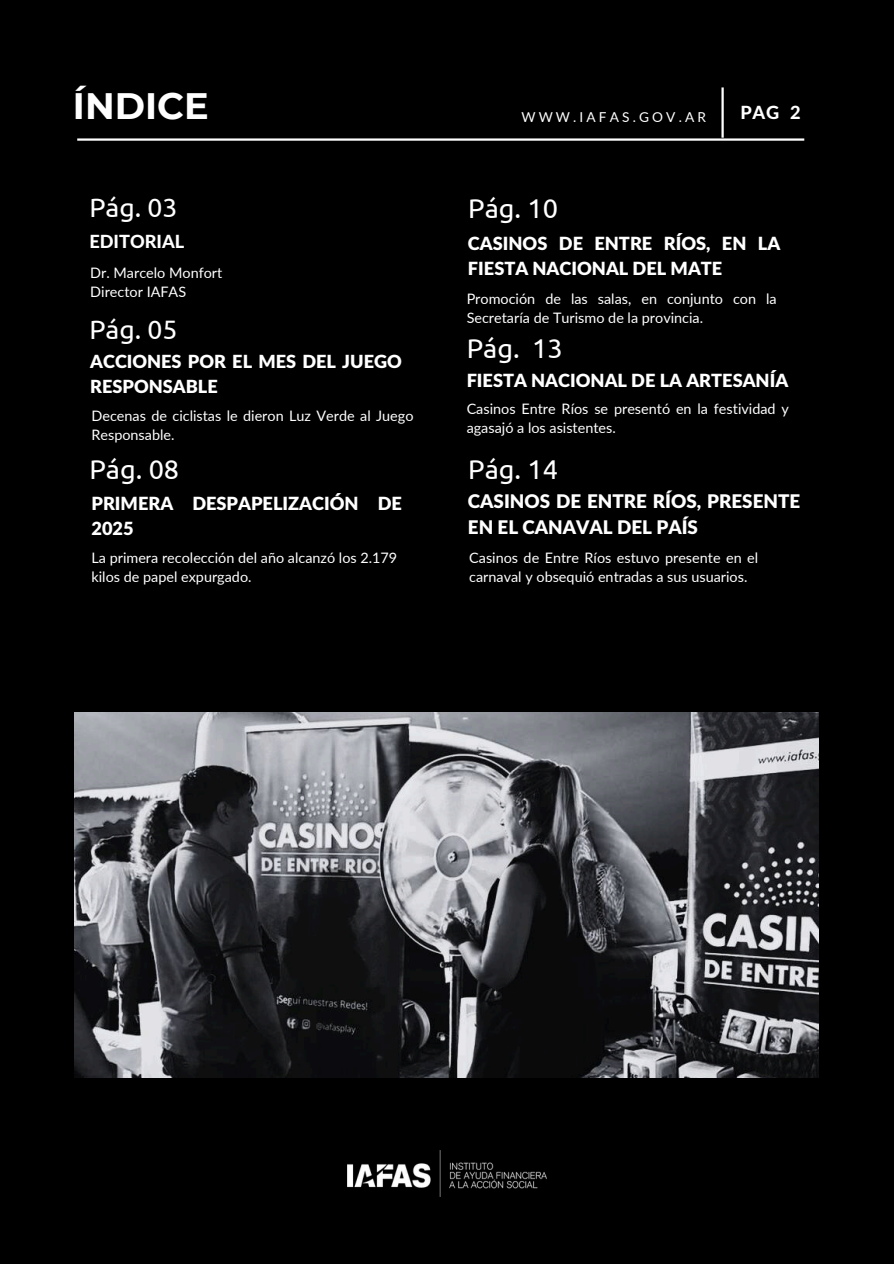
<style>
.page{position:relative;width:894px;height:1264px;background:#fff}
.page>*{position:absolute;margin:0;border:0;box-sizing:border-box;transform-origin:0 0}
.t1{font:700 36.75px "Montserrat";color:#fff}
.t2{font:27.15px "Ubuntu";color:#fff}
.t3{font:26.55px "Ubuntu";color:#fff}
.t4{font:900 18.75px/25.8px "Lato Latin";color:#fff}
.t5{font:900 18.15px/24.8px "Lato Latin";color:#fff}
.t6{font:800 18.15px "Lato Latin";color:#fff}
.t7{font:14.4px/19.2px "Lato";color:#fff}
.t8{font:13.65px "Lato";letter-spacing:.23em;color:#fff}
</style>
<div class="page">
<div style="left:0;top:0;width:893px;height:1263px;background:#000"></div>
<hr style="left:77px;top:138px;width:727px;height:3px;background:#fff">
<hr style="left:721px;top:87px;width:2px;height:51px;background:#fff">
<img style="left:347px;top:1150px;width:199px;height:46px">
<img style="left:75px;top:712px;width:743px;height:365px">
<h2 class="t1" style="left:73px;top:83px;width:137px">ÍNDICE</h2>
<p class="t3" style="left:89px;top:193px;width:90px">Pág. 03</p>
<h4 class="t6" style="left:89px;top:234px;width:96px">EDITORIAL</h4>
<h2 class="t7" style="left:90px;top:262px;width:133px">Dr. Marcelo Monfort</h2>
<h3 class="t7" style="left:90px;top:282px;width:97px">Director IAFAS</h3>
<p class="t3" style="left:89px;top:314px;width:90px">Pág. 05</p>
<p class="t5" style="left:90px;top:350px;width:313px">ACCIONES POR EL MES DEL JUEGO<br>RESPONSABLE</p>
<h3 class="t7" style="left:91px;top:405px;width:323px">Decenas de ciclistas le dieron Luz Verde al Juego<br>Responsable.</h3>
<h3 class="t2" style="left:89px;top:453px;width:91px">Pág. 08</h3>
<h2 class="t5" style="left:91px;top:492px;width:312px">PRIMERA DESPAPELIZACIÓN DE<br>2025</h2>
<p class="t7" style="left:91px;top:548px;width:307px">La primera recolección del año alcanzó los 2.179</p>
<p class="t7" style="left:91px;top:567px;width:161px">kilos de papel expurgado.</p>
<h1 class="t8" style="left:521px;top:108px;width:186px">WWW.IAFAS.GOV.AR</h1>
<p class="t6" style="left:740px;top:105px;width:62px">PAG 2</p>
<h2 class="t2" style="left:468px;top:193px;width:91px">Pág. 10</h2>
<p class="t5" style="left:468px;top:232px;width:314px">CASINOS DE ENTRE RÍOS, EN LA<br>FIESTA NACIONAL DEL MATE</p>
<h3 class="t7" style="left:466px;top:289px;width:311px">Promoción de las salas, en conjunto con la<br>Secretaría de Turismo de la provincia.</h3>
<p class="t2" style="left:466px;top:332px;width:98px">Pág. 13</p>
<h2 class="t5" style="left:466px;top:369px;width:323px">FIESTA NACIONAL DE LA ARTESANÍA</h2>
<h3 class="t7" style="left:466px;top:399px;width:323px">Casinos Entre Ríos se presentó en la festividad y agasajó a los asistentes.</h3>
<h3 class="t2" style="left:468px;top:453px;width:91px">Pág. 14</h3>
<p class="t4" style="left:468px;top:489px;width:334px">CASINOS DE ENTRE RÍOS, PRESENTE<br>EN EL CANAVAL DEL PAÍS</p>
<h2 class="t7" style="left:469px;top:548px;width:290px">Casinos de Entre Ríos estuvo presente en el carnaval y obsequió entradas a sus usuarios.</h2>
</div>
